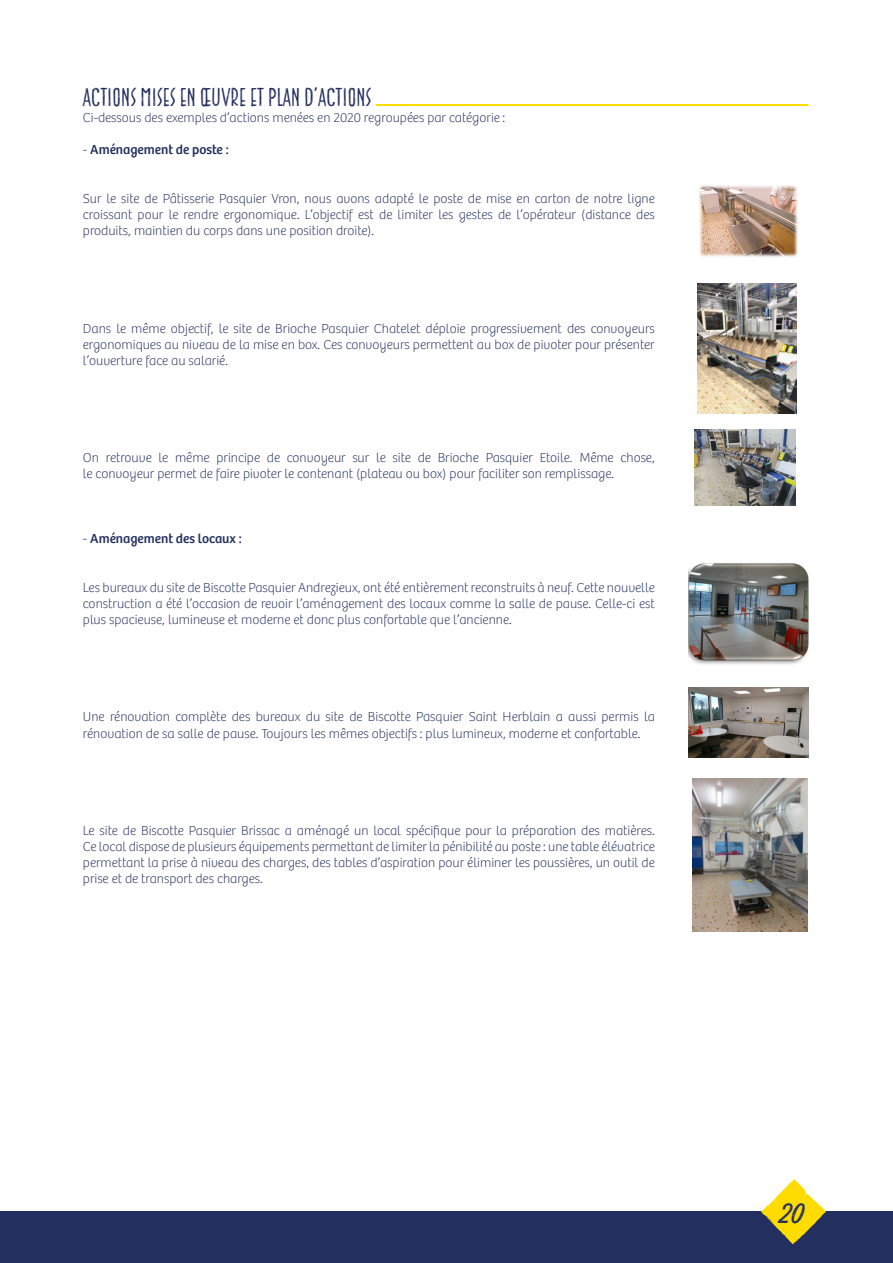
<style>
.page{position:relative;width:893px;height:1263px;background:#fff}
.page>*{position:absolute;margin:0;border:0;box-sizing:border-box;transform-origin:0 0}
.t1{font:27px "Thirsty Rough Lt One";color:#232f5e}
.t2{font:25.5px "Gianduja Sans";color:#232f5e}
.t3{font:100 13.5px/16.2px "Bree";color:#232f5e;text-align:justify}
.t4{font:13.5px "Bree";color:#232f5e}
.s1{font-weight:100}
</style>
<div class="page">
<div style="left:0;top:1211px;width:893px;height:52px;background:#232f5e"></div>
<svg style="left:761px;top:1179px;width:65px;height:65px"></svg>
<svg style="left:376px;top:104px;width:433px;height:2px"></svg>
<img style="left:699px;top:185px;width:99px;height:72px">
<img style="left:698px;top:283px;width:98px;height:130px">
<img style="left:694px;top:429px;width:102px;height:76px">
<img style="left:689px;top:563px;width:120px;height:102px">
<img style="left:689px;top:687px;width:120px;height:70px">
<img style="left:693px;top:778px;width:115px;height:153px">
<p class="t2" style="left:83px;top:82px;width:290px">ACTIONS MISES EN ŒUVRE ET PLAN D’ACTIONS</p>
<p class="t3" style="left:83px;top:110px;width:424px">Ci-dessous des exemples d’actions menées en 2020 regroupées par catégorie :</p>
<p class="t4" style="left:83px;top:142px;width:147px"><span class="s1">-</span> Aménagement de poste :</p>
<p class="t3" style="left:83px;top:191px;width:573px">Sur le site de Pâtisserie Pasquier Vron, nous avons adapté le poste de mise en carton de notre ligne croissant pour le rendre ergonomique. L’objectif est de limiter les gestes de l’opérateur (distance des produits, maintien du corps dans une position droite).</p>
<p class="t3" style="left:83px;top:320px;width:573px">Dans le même objectif, le site de Brioche Pasquier Chatelet déploie progressivement des convoyeurs ergonomiques au niveau de la mise en box. Ces convoyeurs permettent au box de pivoter pour présenter l’ouverture face au salarié.</p>
<p class="t3" style="left:83px;top:450px;width:573px">On retrouve le même principe de convoyeur sur le site de Brioche Pasquier Etoile. Même chose, le convoyeur permet de faire pivoter le contenant (plateau ou box) pour faciliter son remplissage.</p>
<p class="t4" style="left:83px;top:531px;width:160px"><span class="s1">-</span> Aménagement des locaux :</p>
<p class="t3" style="left:83px;top:579px;width:573px">Les bureaux du site de Biscotte Pasquier Andrezieux, ont été entièrement reconstruits à neuf. Cette nouvelle construction a été l’occasion de revoir l’aménagement des locaux comme la salle de pause. Celle-ci est plus spacieuse, lumineuse et moderne et donc plus confortable que l’ancienne.</p>
<p class="t3" style="left:83px;top:709px;width:573px">Une rénovation complète des bureaux du site de Biscotte Pasquier Saint Herblain a aussi permis la rénovation de sa salle de pause. Toujours les mêmes objectifs : plus lumineux, moderne et confortable.</p>
<p class="t3" style="left:83px;top:822px;width:573px">Le site de Biscotte Pasquier Brissac a aménagé un local spécifique pour la préparation des matières.<br>Ce local dispose de plusieurs équipements permettant de limiter la pénibilité au poste : une table élévatrice permettant la prise à niveau des charges, des tables d’aspiration pour éliminer les poussières, un outil de prise et de transport des charges.</p>
<p class="t1" style="left:780px;top:1194px;width:26px">20</p>
</div>
